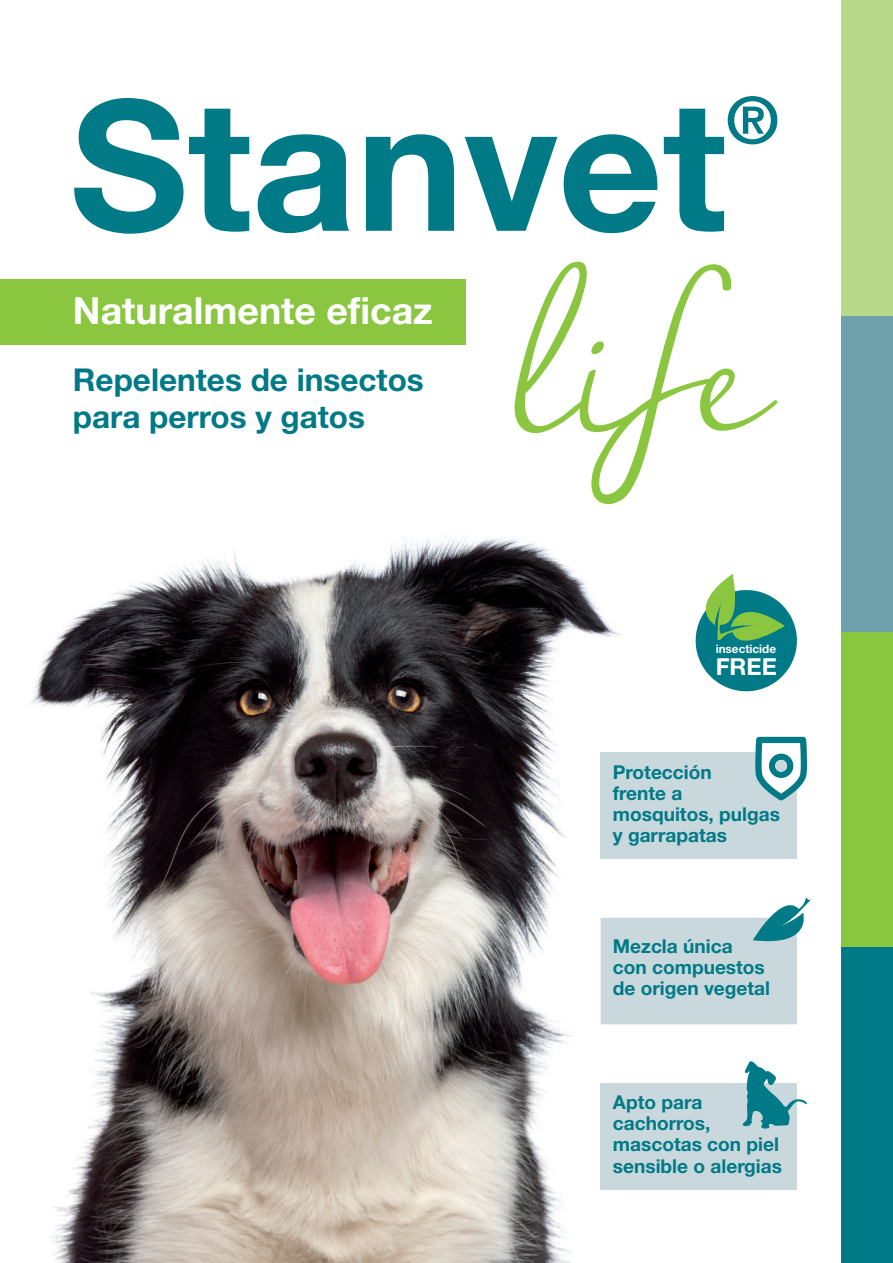
<style>
.page{position:relative;width:893px;height:1263px;background:#fff}
.page>*{position:absolute;margin:0;border:0;box-sizing:border-box;transform-origin:0 0}
.t1{font:200.55px "Nella Sue Demo";color:#8bc640}
.t2{font:700 181.65px "Helvetica Neue";color:#007a86}
.t3{font:700 64.8px "Helvetica Neue";color:#007a86}
.t4{font:700 37.5px "Helvetica Neue";color:#fff}
.t5{font:700 31.5px/37.2px "Helvetica Neue";color:#007a86}
.t6{font:700 23.4px "Helvetica Neue";color:#fff}
.t7{font:700 19.05px/21.1px "Helvetica Neue";color:#007a86}
.t8{font:700 11.7px "Helvetica Neue";color:#fff}
</style>
<div class="page">
<img style="left:30px;top:537px;width:699px;height:726px">
<div style="left:842px;top:631px;width:51px;height:316px;background:#8bc640"></div>
<div style="left:842px;top:316px;width:51px;height:315px;background:#6fa1ad"></div>
<div style="left:842px;top:947px;width:51px;height:316px;background:#007a86"></div>
<div style="left:842px;top:0;width:51px;height:316px;background:#b8d98a"></div>
<div style="left:600px;top:1083px;width:197px;height:106px;background:#c9d8dd"></div>
<svg style="left:742px;top:1061px;width:65px;height:68px"></svg>
<svg style="left:600px;top:892px;width:211px;height:132px"></svg>
<div style="left:0;top:279px;width:466px;height:65px;background:#8bc640"></div>
<div style="left:600px;top:753px;width:197px;height:106px;background:#c9d8dd"></div>
<svg style="left:755px;top:737px;width:52px;height:63px"></svg>
<svg style="left:685px;top:574px;width:112px;height:121px"></svg>
<h2 class="t2" style="left:70px;top:101px;width:658px">Stanvet</h2>
<h3 class="t3" style="left:726px;top:97px;width:53px">®</h3>
<h3 class="t4" style="left:73px;top:297px;width:361px">Naturalmente eficaz</h3>
<h3 class="t5" style="left:73px;top:364px;width:352px">Repelentes de insectos para perros y gatos</h3>
<h1 class="t1" style="left:514px;top:246px;width:255px">life</h1>
<p class="t8" style="left:715px;top:644px;width:62px">insecticide</p>
<p class="t6" style="left:715px;top:658px;width:63px">FREE</p>
<p class="t7" style="left:613px;top:763px;width:169px">Protección<br>frente a mosquitos, pulgas y garrapatas</p>
<p class="t7" style="left:613px;top:937px;width:159px">Mezcla única con compuestos de origen vegetal</p>
<p class="t7" style="left:613px;top:1093px;width:171px">Apto para cachorros, mascotas con piel sensible o alergias</p>
</div>
